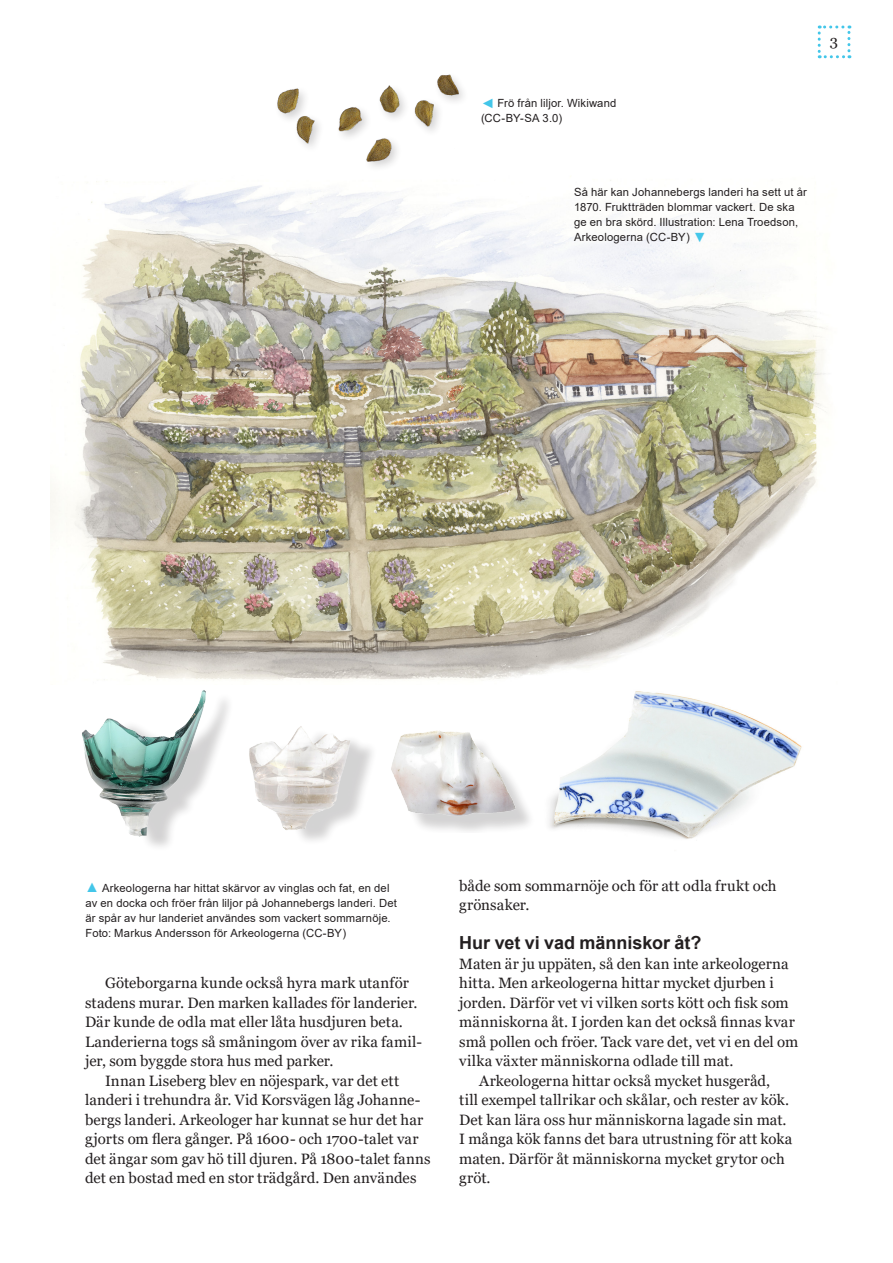
<style>
.page{position:relative;width:893px;height:1263px;background:#fff}
.page>*{position:absolute;margin:0;border:0;box-sizing:border-box;transform-origin:0 0}
.Rubrik_1{font:700 18px "Arial";color:#231f20}
.Brödtext_1_a_indrag{font:15px/19.5px "Georgia";letter-spacing:.005em;color:#231f20}
.Brödtext_1_a_stycke{font:15px/19.5px "Georgia";letter-spacing:.005em;color:#231f20}
.Figurtext{font:11.25px/15px "Arial";letter-spacing:.015em;color:#231f20}
.s1{font-size:13.5px;color:#43c6e9}
</style>
<div class="page">
<svg style="left:818px;top:26px;width:32px;height:32px"></svg>
<img style="left:50px;top:176px;width:777px;height:505px">
<img style="left:391px;top:730px;width:139px;height:101px">
<img style="left:82px;top:690px;width:290px;height:157px">
<img style="left:549px;top:691px;width:253px;height:148px">
<img style="left:277px;top:74px;width:186px;height:93px">
<p class="Figurtext" style="left:481px;top:95px;width:137px"><span class="s1">◄</span> Frö från liljor. Wikiwand (CC-BY-SA 3.0)</p>
<p class="Brödtext_1_a_indrag" style="left:830px;top:31px;width:10px">3</p>
<p class="Figurtext" style="left:574px;top:185px;width:234px">Så här kan Johannebergs landeri ha sett ut år 1870. Fruktträden blommar vackert. De ska ge en bra skörd. Illustration: Lena Troedson, Arkeologerna (CC-BY) <span class="s1">▼</span></p>
<p class="Figurtext" style="left:86px;top:880px;width:313px"><span class="s1">▲</span> Arkeologerna har hittat skärvor av vinglas och fat, en del av en docka och fröer från liljor på Johannebergs landeri. Det är spår av hur landeriet användes som vackert sommarnöje.<br>Foto: Markus Andersson för Arkeologerna (CC-BY)</p>
<p class="Brödtext_1_a_indrag" style="left:85px;top:974px;width:338px;text-indent:20px">Göteborgarna kunde också hyra mark utanför stadens murar. Den marken kallades för landerier.<br>Där kunde de odla mat eller låta husdjuren beta.<br>Landerierna togs så småningom över av rika famil&shy;jer, som byggde stora hus med parker.</p>
<p class="Brödtext_1_a_indrag" style="left:85px;top:1071px;width:347px;text-indent:20px">Innan Liseberg blev en nöjespark, var det ett landeri i trehundra år. Vid Korsvägen låg Johanne&shy;bergs landeri. Arkeologer har kunnat se hur det har gjorts om flera gånger. På 1600- och 1700-talet var det ängar som gav hö till djuren. På 1800-talet fanns det en bostad med en stor trädgård. Den användes</p>
<p class="Brödtext_1_a_indrag" style="left:459px;top:876px;width:319px">både som sommarnöje och för att odla frukt och grönsaker.</p>
<p class="Rubrik_1" style="left:459px;top:930px;width:244px">Hur vet vi vad människor åt?</p>
<p class="Brödtext_1_a_stycke" style="left:459px;top:954px;width:340px">Maten är ju uppäten, så den kan inte arkeologerna hitta. Men arkeologerna hittar mycket djurben i jorden. Därför vet vi vilken sorts kött och fisk som människorna åt. I jorden kan det också finnas kvar små pollen och fröer. Tack vare det, vet vi en del om vilka växter människorna odlade till mat.</p>
<p class="Brödtext_1_a_indrag" style="left:459px;top:1071px;width:335px;text-indent:20px">Arkeologerna hittar också mycket husgeråd, till exempel tallrikar och skålar, och rester av kök.<br>Det kan lära oss hur människorna lagade sin mat.<br>I många kök fanns det bara utrustning för att koka maten. Därför åt människorna mycket grytor och gröt.</p>
</div>
